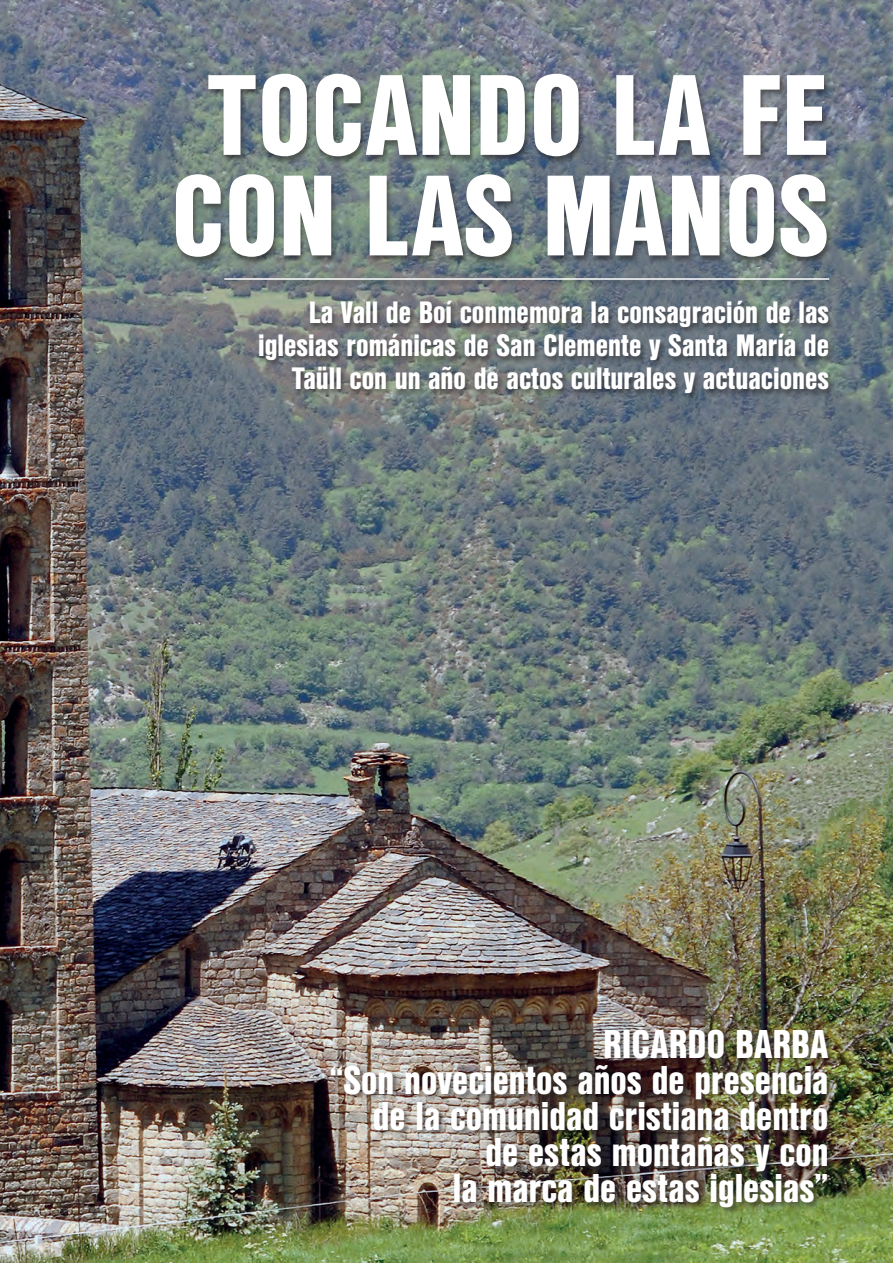
<style>
.page{position:relative;width:893px;height:1263px;background:#fff}
.page>*{position:absolute;margin:0;border:0;box-sizing:border-box;transform-origin:0 0}
.TITULO_ENTREVISTA{font:900 111px/100.5px "Nimbus San Con LOT";color:#fff;text-align:center}
.DESTACADO_ENTREVISTA{font:900 39px/36px "Nimbus San Con LOT";color:#fff;text-align:right}
.DESTACADO_ENTREVISTA-2{font:900 30px/33px "Nimbus San Con LOT";color:#fff;text-align:right}
</style>
<div class="page">
<img style="left:0;top:0;width:893px;height:1263px">
<div style="left:330px;top:1028px;width:505px;height:187px;background:#231f20;opacity:.55"></div>
<div style="left:173px;top:73px;width:660px;height:192px;background:#231f20;opacity:.55"></div>
<div style="left:257px;top:301px;width:578px;height:101px;background:#231f20;opacity:.55"></div>
<div style="left:223px;top:277px;width:614px;height:10px;background:#231f20;opacity:.55"></div>
<hr style="left:224px;top:278px;width:605px;height:2px;background:#fff">
<p class="TITULO_ENTREVISTA" style="left:171px;top:60px;width:659px">TOCANDO LA FE<br>CON LAS MANOS</p>
<p class="DESTACADO_ENTREVISTA-2" style="left:258px;top:295px;width:572px">La Vall de Boí conmemora la consagración de las iglesias románicas de San Clemente y Santa María de<br>Taüll con un año de actos culturales y actuaciones</p>
<p class="DESTACADO_ENTREVISTA" style="left:603px;top:1024px;width:227px">RICARDO BARBA</p>
<p class="DESTACADO_ENTREVISTA" style="left:329px;top:1060px;width:501px">“Son novecientos años de presencia de la comunidad cristiana dentro</p>
<p class="DESTACADO_ENTREVISTA" style="left:485px;top:1132px;width:345px">de estas montañas y con</p>
<p class="DESTACADO_ENTREVISTA" style="left:453px;top:1168px;width:377px">la marca de estas iglesias”</p>
</div>
